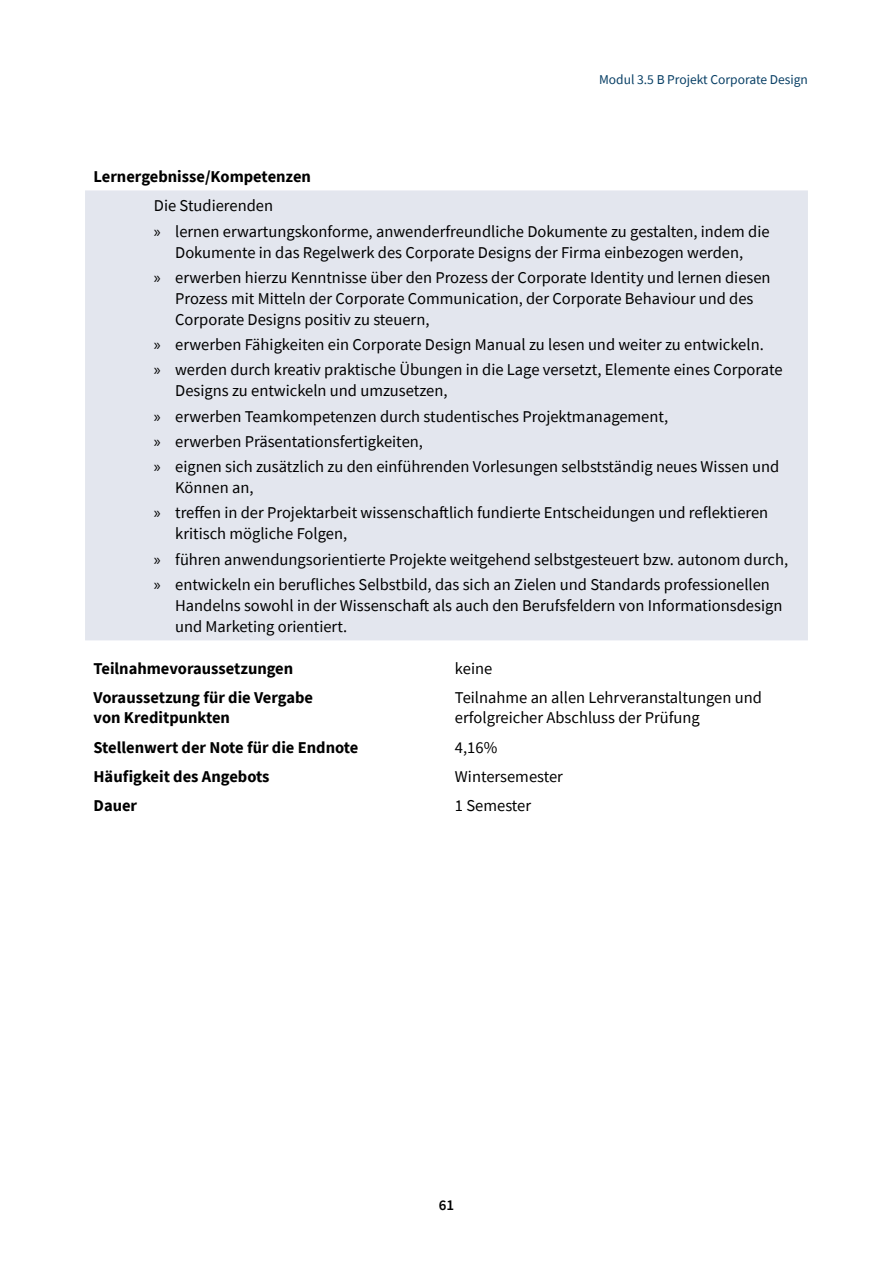
<style>
.page{position:relative;width:893px;height:1263px;background:#fff}
.page>*{position:absolute;margin:0;border:0;box-sizing:border-box;transform-origin:0 0}
.t1{font:16.5px/25.2px "Source Sans Pro";color:#000}
.t2{font:700 16.5px/19.8px "Source Sans Pro";color:#000}
.t3{font:600 15px "Source Sans Pro";color:#000}
.t4{font:13.5px "Source Sans Pro";color:#083f65}
.s1{font-family:"Myriad Pro"}
</style>
<div class="page">
<div style="left:85px;top:190px;width:723px;height:450px;background:#e3e6ee"></div>
<p class="t4" style="left:599px;top:71px;width:210px">Modul 3.5 B Projekt Corporate Design</p>
<p class="t2" style="left:94px;top:166px;width:219px">Lernergebnisse/Kompetenzen</p>
<p class="t1" style="left:154px;top:193px;width:617px">Die Studierenden<br><span class="s1">»</span> lernen erwartungskonforme, anwenderfreundliche Dokumente zu gestalten, indem die</p>
<p class="t1" style="left:154px;top:239px;width:618px;text-align:center">Dokumente in das Regelwerk des Corporate Designs der Firma einbezogen werden,<br><span class="s1">»</span> erwerben hierzu Kenntnisse über den Prozess der Corporate Identity und lernen diesen</p>
<p class="t1" style="left:175px;top:288px;width:580px;line-height:21px">Prozess mit Mitteln der Corporate Communication, der Corporate Behaviour und des<br>Corporate Designs positiv zu steuern,</p>
<p class="t1" style="left:154px;top:332px;width:630px"><span class="s1">»</span> erwerben Fähigkeiten ein Corporate Design Manual zu lesen und weiter zu entwickeln.<br><span class="s1">»</span> werden durch kreativ praktische Übungen in die Lage versetzt, Elemente eines Corporate</p>
<p class="t1" style="left:154px;top:378px;width:627px;text-indent:21px">Designs zu entwickeln und umzusetzen,<br><span class="s1">»</span> erwerben Teamkompetenzen durch studentisches Projektmanagement,<br><span class="s1">»</span> erwerben Präsentationsfertigkeiten,<br><span class="s1">»</span> eignen sich zusätzlich zu den einführenden Vorlesungen selbstständig neues Wissen und</p>
<p class="t1" style="left:154px;top:475px;width:616px;text-indent:21px">Können an,<br><span class="s1">»</span> treffen in der Projektarbeit wissenschaftlich fundierte Entscheidungen und reflektieren</p>
<p class="t1" style="left:154px;top:521px;width:636px;text-indent:21px">kritisch mögliche Folgen,<br><span class="s1">»</span> führen anwendungsorientierte Projekte weitgehend selbstgesteuert bzw. autonom durch, <span class="s1">»</span> entwickeln ein berufliches Selbstbild, das sich an Zielen und Standards professionellen</p>
<p class="t1" style="left:175px;top:595px;width:609px;line-height:21px">Handelns sowohl in der Wissenschaft als auch den Berufsfeldern von Informationsdesign und Marketing orientiert.</p>
<p class="t2" style="left:94px;top:658px;width:201px">Teilnahmevoraussetzungen</p>
<p class="t1" style="left:455px;top:656px;width:39px">keine</p>
<p class="t2" style="left:94px;top:688px;width:221px">Voraussetzung für die Vergabe von Kreditpunkten</p>
<p class="t1" style="left:455px;top:688px;width:308px;line-height:19.8px">Teilnahme an allen Lehrveranstaltungen und erfolgreicher Abschluss der Prüfung</p>
<p class="t2" style="left:94px;top:737px;width:266px">Stellenwert der Note für die Endnote</p>
<p class="t1" style="left:455px;top:734px;width:44px">4,16%</p>
<p class="t2" style="left:94px;top:766px;width:177px">Häufigkeit des Angebots</p>
<p class="t1" style="left:455px;top:764px;width:110px">Wintersemester</p>
<p class="t2" style="left:94px;top:796px;width:45px">Dauer</p>
<p class="t1" style="left:455px;top:793px;width:78px">1 Semester</p>
<p class="t3" style="left:439px;top:1195px;width:17px">61</p>
</div>
